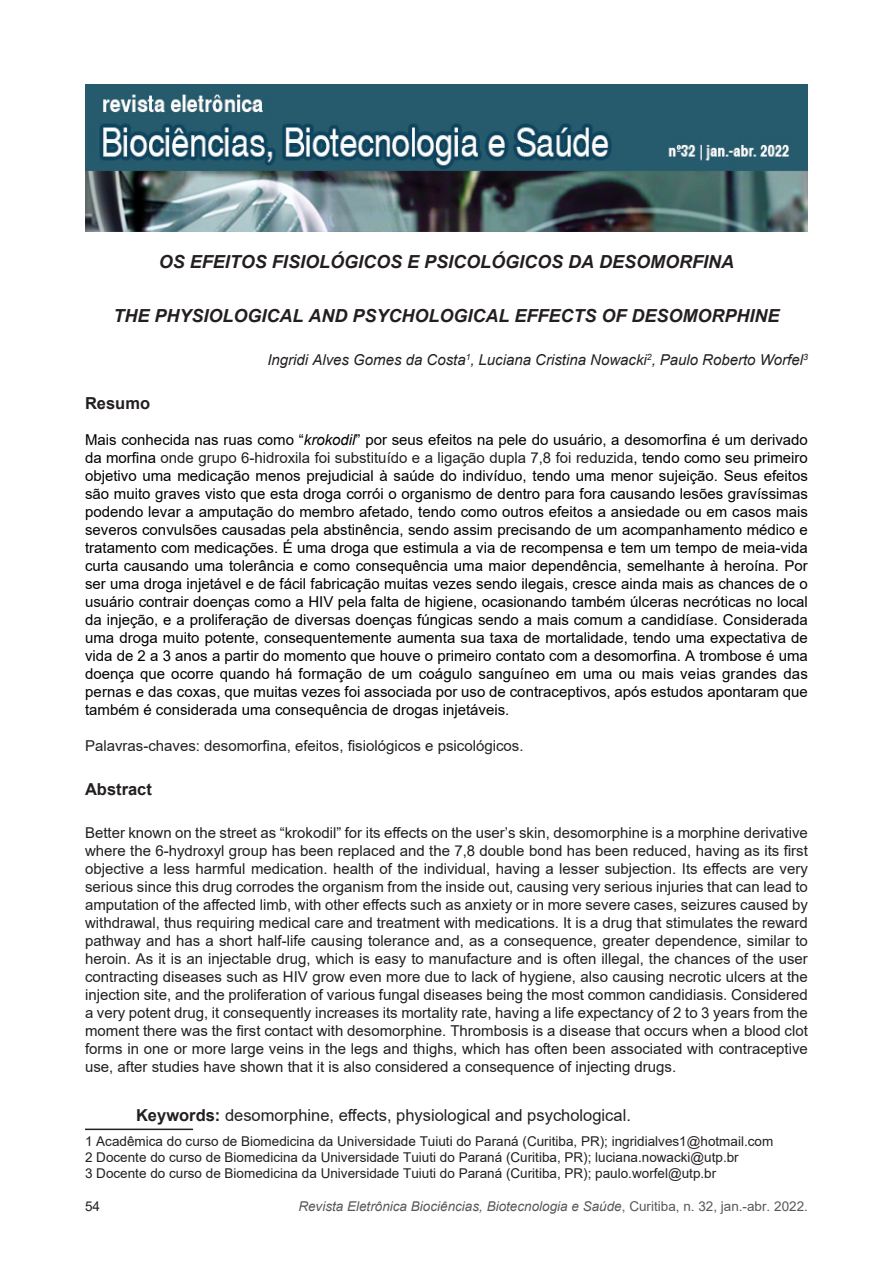
<style>
.page{position:relative;width:893px;height:1263px;background:#fff}
.page>*{position:absolute;margin:0;border:0;box-sizing:border-box;transform-origin:0 0}
.bio_título{font:italic 700 18px "Arial";color:#231f20}
.bio_texto{font:16.5px "Arial";color:#231f20}
.bio_subtítulo{font:700 16.5px "Arial";color:#231f20}
.bio_resumo{font:15px/18px "Arial";color:#000;text-align:justify}
.bio_resumo-2{font:15px/18px "Arial";color:#231f20;text-align:justify}
.bio_autor{font:italic 15px "Arial";color:#231f20}
.bio_rodape{font:13.5px "Arial";color:#231f20}
.t1{font:italic 13.5px "Arial";color:#57585a}
.s1{font-style:italic}
.s2{color:#231f20}
.s3{font-weight:700}
.s4{font-style:normal}
</style>
<div class="page">
<img style="left:85px;top:85px;width:723px;height:146px">
<hr style="left:85px;top:1128px;width:108px;height:2px;background:#231f20">
<p class="bio_título" style="left:159px;top:250px;width:577px">OS EFEITOS FISIOLÓGICOS E PSICOLÓGICOS DA DESOMORFINA</p>
<p class="bio_título" style="left:113px;top:304px;width:668px">THE PHYSIOLOGICAL AND PSYCHOLOGICAL EFFECTS OF DESOMORPHINE</p>
<p class="bio_autor" style="left:267px;top:350px;width:542px">Ingridi Alves Gomes da Costa<sup>1</sup>, Luciana Cristina Nowacki<sup>2</sup>, Paulo Roberto Worfel<sup>3</sup></p>
<p class="bio_subtítulo" style="left:85px;top:391px;width:67px">Resumo</p>
<p class="bio_resumo" style="left:85px;top:431px;width:724px">Mais conhecida nas ruas como “<span class="s1">krokodil</span>” por seus efeitos na pele do usuário, a desomorfina é um derivado da morfina <span class="s2">onde grupo 6-hidroxila foi substituído e a ligação dupla 7,8 foi reduzida</span>, tendo como seu primeiro objetivo uma medicação menos prejudicial à saúde do indivíduo, tendo uma menor sujeição. Seus efeitos são muito graves visto que esta droga corrói o organismo de dentro para fora causando lesões gravíssimas podendo levar a amputação do membro afetado, tendo como outros efeitos a ansiedade ou em casos mais severos convulsões causadas pela abstinência, sendo assim precisando de um acompanhamento médico e tratamento com medicações. É uma droga que estimula a via de recompensa e tem um tempo de meia-vida curta causando uma tolerância e como consequência uma maior dependência, semelhante à heroína. Por ser uma droga injetável e de fácil fabricação muitas vezes sendo ilegais, cresce ainda mais as chances de o usuário contrair doenças como a HIV pela falta de higiene, ocasionando também úlceras necróticas no local da injeção, e a proliferação de diversas doenças fúngicas sendo a mais comum a candidíase. Considerada uma droga muito potente, consequentemente aumenta sua taxa de mortalidade, tendo uma expectativa de vida de 2 a 3 anos a partir do momento que houve o primeiro contato com a desomorfina. A trombose é uma doença que ocorre quando há formação de um coágulo sanguíneo em uma ou mais veias grandes das pernas e das coxas, que muitas vezes foi associada por uso de contraceptivos, após estudos apontaram que também é considerada uma consequência de drogas injetáveis.</p>
<p class="bio_resumo-2" style="left:85px;top:737px;width:440px">Palavras-chaves: desomorfina, efeitos, fisiológicos e psicológicos.</p>
<p class="bio_subtítulo" style="left:85px;top:778px;width:68px">Abstract</p>
<p class="bio_resumo-2" style="left:85px;top:823px;width:724px">Better known on the street as “krokodil” for its effects on the user’s skin, desomorphine is a morphine derivative where the 6-hydroxyl group has been replaced and the 7,8 double bond has been reduced, having as its first objective a less harmful medication. health of the individual, having a lesser subjection. Its effects are very serious since this drug corrodes the organism from the inside out, causing very serious injuries that can lead to amputation of the affected limb, with other effects such as anxiety or in more severe cases, seizures caused by withdrawal, thus requiring medical care and treatment with medications. It is a drug that stimulates the reward pathway and has a short half-life causing tolerance and, as a consequence, greater dependence, similar to heroin. As it is an injectable drug, which is easy to manufacture and is often illegal, the chances of the user contracting diseases such as HIV grow even more due to lack of hygiene, also causing necrotic ulcers at the injection site, and the proliferation of various fungal diseases being the most common candidiasis. Considered a very potent drug, it consequently increases its mortality rate, having a life expectancy of 2 to 3 years from the moment there was the first contact with desomorphine. Thrombosis is a disease that occurs when a blood clot forms in one or more large veins in the legs and thighs, which has often been associated with contraceptive use, after studies have shown that it is also considered a consequence of injecting drugs.</p>
<p class="bio_texto" style="left:136px;top:1103px;width:496px"><span class="s3">Keywords:</span> desomorphine, effects, physiological and psychological.</p>
<p class="bio_rodape" style="left:85px;top:1131px;width:690px">1 Acadêmica do curso de Biomedicina da Universidade Tuiuti do Paraná (Curitiba, PR); ingridialves1@hotmail.com</p>
<p class="bio_rodape" style="left:85px;top:1148px;width:655px">2 Docente do curso de Biomedicina da Universidade Tuiuti do Paraná (Curitiba, PR); luciana.nowacki@utp.br</p>
<p class="bio_rodape" style="left:85px;top:1164px;width:633px">3 Docente do curso de Biomedicina da Universidade Tuiuti do Paraná (Curitiba, PR); paulo.worfel@utp.br</p>
<p class="bio_rodape" style="left:85px;top:1197px;width:17px">54</p>
<p class="t1" style="left:298px;top:1197px;width:511px">Revista Eletrônica Biociências, Biotecnologia e Saúde<span class="s4">, Curitiba, n. 32, jan.-abr. 2022.</span></p>
</div>
